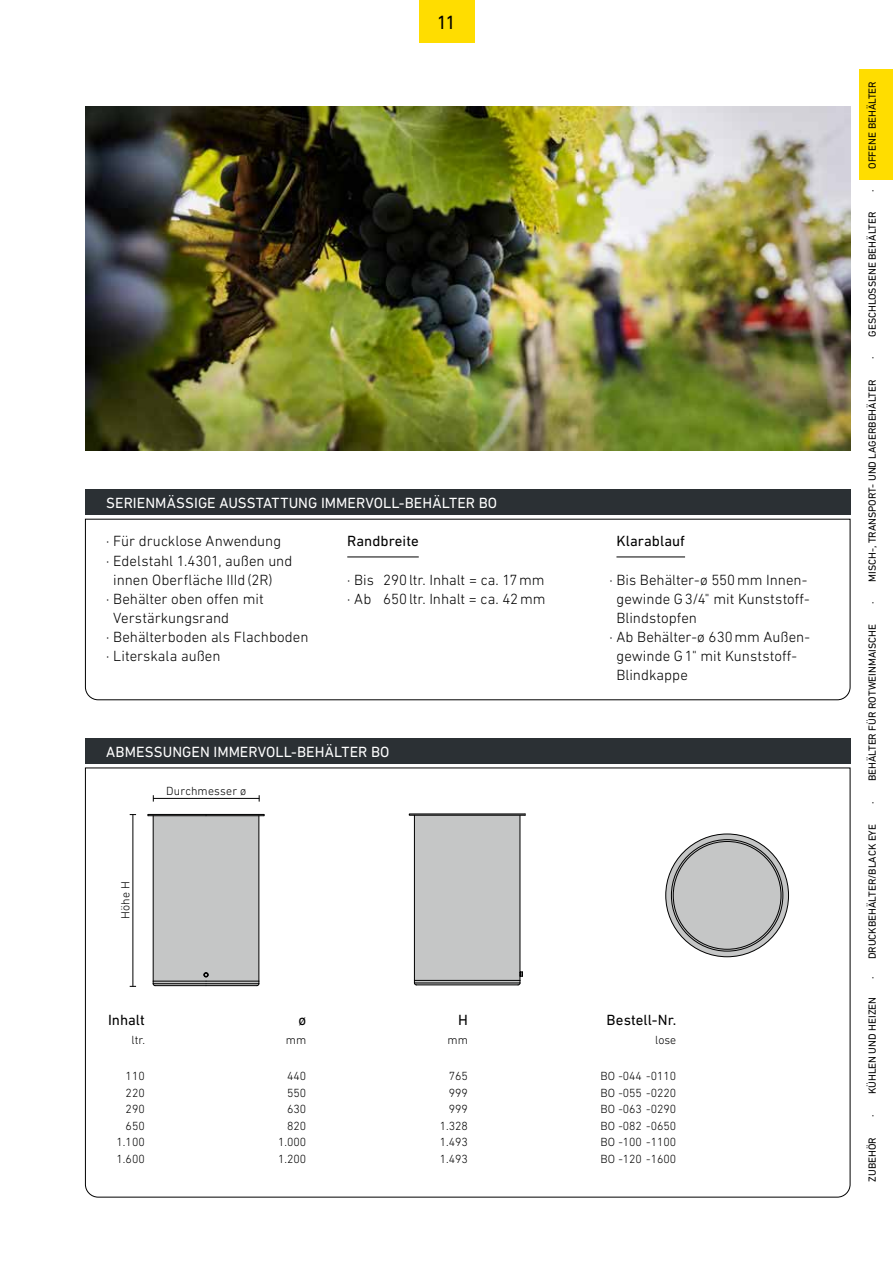
<style>
.page{position:relative;width:893px;height:1263px;background:#fff}
.page>*{position:absolute;margin:0;border:0;box-sizing:border-box;transform-origin:0 0}
.t1{font:19.5px "DIN Next LT Pro";color:#000}
.t2{font:300 15px/19.2px "DIN Next LT Pro";color:#000}
.t3{font:15px "DIN Next LT Pro";letter-spacing:.005em;color:#fff}
.t4{font:15px "DIN Next LT Pro";color:#000}
.t5{font:300 12px/16.5px "DIN Next LT Pro";color:#000;text-align:right}
.t6{font:10.5px "DIN Next LT Pro";color:#000}
</style>
<div class="page">
<svg style="left:85px;top:767px;width:766px;height:431px"></svg>
<div style="left:85px;top:738px;width:765px;height:25px;background:#2b3034"></div>
<svg style="left:148px;top:814px;width:117px;height:172px"></svg>
<hr style="left:206px;top:815px;width:58px;height:1px;background:#000">
<hr style="left:148px;top:815px;width:58px;height:1px;background:#000">
<hr style="left:206px;top:814px;width:58px;height:1px;background:#000">
<hr style="left:148px;top:814px;width:58px;height:1px;background:#000">
<hr style="left:206px;top:985px;width:51px;height:1px;background:#000">
<hr style="left:155px;top:985px;width:51px;height:1px;background:#000">
<hr style="left:206px;top:981px;width:53px;height:1px;background:#000">
<hr style="left:153px;top:981px;width:53px;height:1px;background:#000">
<hr style="left:206px;top:983px;width:53px;height:1px;background:#000">
<hr style="left:153px;top:983px;width:53px;height:1px;background:#000">
<svg style="left:408px;top:813px;width:118px;height:173px"></svg>
<hr style="left:414px;top:982px;width:106px;height:1px;background:#000">
<svg style="left:666px;top:834px;width:122px;height:123px"></svg>
<div style="left:673px;top:841px;width:108px;height:108px;background:#c5c6c6;border-radius:50%"></div>
<hr style="left:133px;top:814px;width:1px;height:172px;background:#000">
<div style="left:859px;top:69px;width:34px;height:111px;background:#fd0"></div>
<svg style="left:85px;top:518px;width:766px;height:182px"></svg>
<div style="left:85px;top:489px;width:765px;height:25px;background:#2b3034"></div>
<img style="left:85px;top:106px;width:765px;height:345px">
<hr style="left:347px;top:557px;width:72px;height:1px;background:#000">
<hr style="left:616px;top:557px;width:69px;height:1px;background:#000">
<hr style="left:153px;top:798px;width:106px;height:1px;background:#000">
<div style="left:780px;top:1000px;width:58px;height:169px;background:#fff"></div>
<div style="left:419px;top:0;width:55px;height:43px;background:#fd0"></div>
<h1 class="t1" style="left:437px;top:11px;width:21px">11</h1>
<p class="t3" style="left:106px;top:494px;width:392px">SERIENMÄSSIGE AUSSTATTUNG IMMERVOLL-BEHÄLTER BO</p>
<p class="t2" style="left:106px;top:532px;width:176px">· Für drucklose Anwendung</p>
<p class="t2" style="left:106px;top:551px;width:188px">· Edelstahl 1.4301, außen und</p>
<p class="t2" style="left:113px;top:570px;width:161px">innen Oberfläche IIId(2R)</p>
<p class="t2" style="left:106px;top:589px;width:159px">· Behälter oben offen mit</p>
<p class="t2" style="left:113px;top:608px;width:117px">Verstärkungsrand</p>
<p class="t2" style="left:106px;top:627px;width:204px">· Behälterboden als Flachboden</p>
<p class="t2" style="left:106px;top:646px;width:116px">· Literskala außen</p>
<p class="t4" style="left:347px;top:533px;width:73px">Randbreite</p>
<p class="t2" style="left:347px;top:570px;width:200px">· Bis 290ltr. Inhalt = ca. 17mm · Ab 650ltr. Inhalt = ca. 42mm</p>
<p class="t3" style="left:106px;top:743px;width:285px">ABMESSUNGEN IMMERVOLL-BEHÄLTER BO</p>
<p class="t5" style="left:117px;top:919px;width:39px;rotate:-90deg">Höhe H</p>
<p class="t5" style="left:166px;top:783px;width:81px">Durchmesser ø</p>
<p class="t4" style="left:616px;top:533px;width:70px">Klarablauf</p>
<p class="t2" style="left:609px;top:570px;width:199px">· Bis Behälter-ø 550mm Innen-</p>
<p class="t2" style="left:616px;top:589px;width:195px">gewinde G3/4" mit Kunststoff-</p>
<p class="t2" style="left:616px;top:608px;width:82px">Blindstopfen</p>
<p class="t2" style="left:609px;top:627px;width:201px">· Ab Behälter-ø 630mm Außen-</p>
<p class="t2" style="left:616px;top:646px;width:182px">gewinde G1" mit Kunststoff-</p>
<p class="t2" style="left:616px;top:665px;width:73px">Blindkappe</p>
<p class="t4" style="left:108px;top:1011px;width:38px">Inhalt</p>
<p class="t4" style="left:299px;top:1011px;width:9px">ø</p>
<p class="t4" style="left:458px;top:1011px;width:11px">H</p>
<p class="t4" style="left:607px;top:1011px;width:71px">Bestell-Nr.</p>
<p class="t5" style="left:132px;top:1031px;width:15px">ltr.</p>
<p class="t5" style="left:286px;top:1031px;width:22px">mm</p>
<p class="t5" style="left:448px;top:1031px;width:22px">mm</p>
<p class="t5" style="left:655px;top:1031px;width:23px">lose</p>
<p class="t5" style="left:117px;top:1067px;width:30px">110<br>220<br>290<br>650<br>1.100<br>1.600</p>
<p class="t5" style="left:278px;top:1067px;width:30px">440<br>550<br>630<br>820<br>1.000<br>1.200</p>
<p class="t5" style="left:440px;top:1067px;width:30px">765<br>999<br>999<br>1.328<br>1.493<br>1.493</p>
<p class="t5" style="left:600px;top:1067px;width:77px;text-align:justify">BO -044 -0110<br>BO -055 -0220<br>BO -063 -0290<br>BO -082 -0650<br>BO -100 -1100<br>BO -120 -1600</p>
<p class="t6" style="left:866px;top:169px;width:89px;rotate:-90deg">OFFENE BEHÄLTER</p>
<p class="t6" style="left:866px;top:191px;width:4px;rotate:-90deg">∙</p>
<p class="t6" style="left:866px;top:337px;width:127px;rotate:-90deg">GESCHLOSSENE BEHÄLTER</p>
<p class="t6" style="left:866px;top:359px;width:4px;rotate:-90deg">∙</p>
<p class="t6" style="left:866px;top:581px;width:203px;rotate:-90deg">MISCH-, TRANSPORT- UND LAGERBEHÄLTER</p>
<p class="t6" style="left:866px;top:604px;width:4px;rotate:-90deg">∙</p>
<p class="t6" style="left:866px;top:781px;width:158px;rotate:-90deg">BEHÄLTER FÜR ROTWEINMAISCHE</p>
<p class="t6" style="left:866px;top:804px;width:4px;rotate:-90deg">∙</p>
<p class="t6" style="left:866px;top:959px;width:137px;rotate:-90deg">DRUCKBEHÄLTER/BLACK EYE</p>
<p class="t6" style="left:866px;top:979px;width:4px;rotate:-90deg">∙</p>
<p class="t6" style="left:866px;top:1094px;width:99px;rotate:-90deg">KÜHLEN UND HEIZEN</p>
<p class="t6" style="left:866px;top:1117px;width:4px;rotate:-90deg">∙</p>
<p class="t6" style="left:866px;top:1182px;width:46px;rotate:-90deg">ZUBEHÖR</p>
</div>
